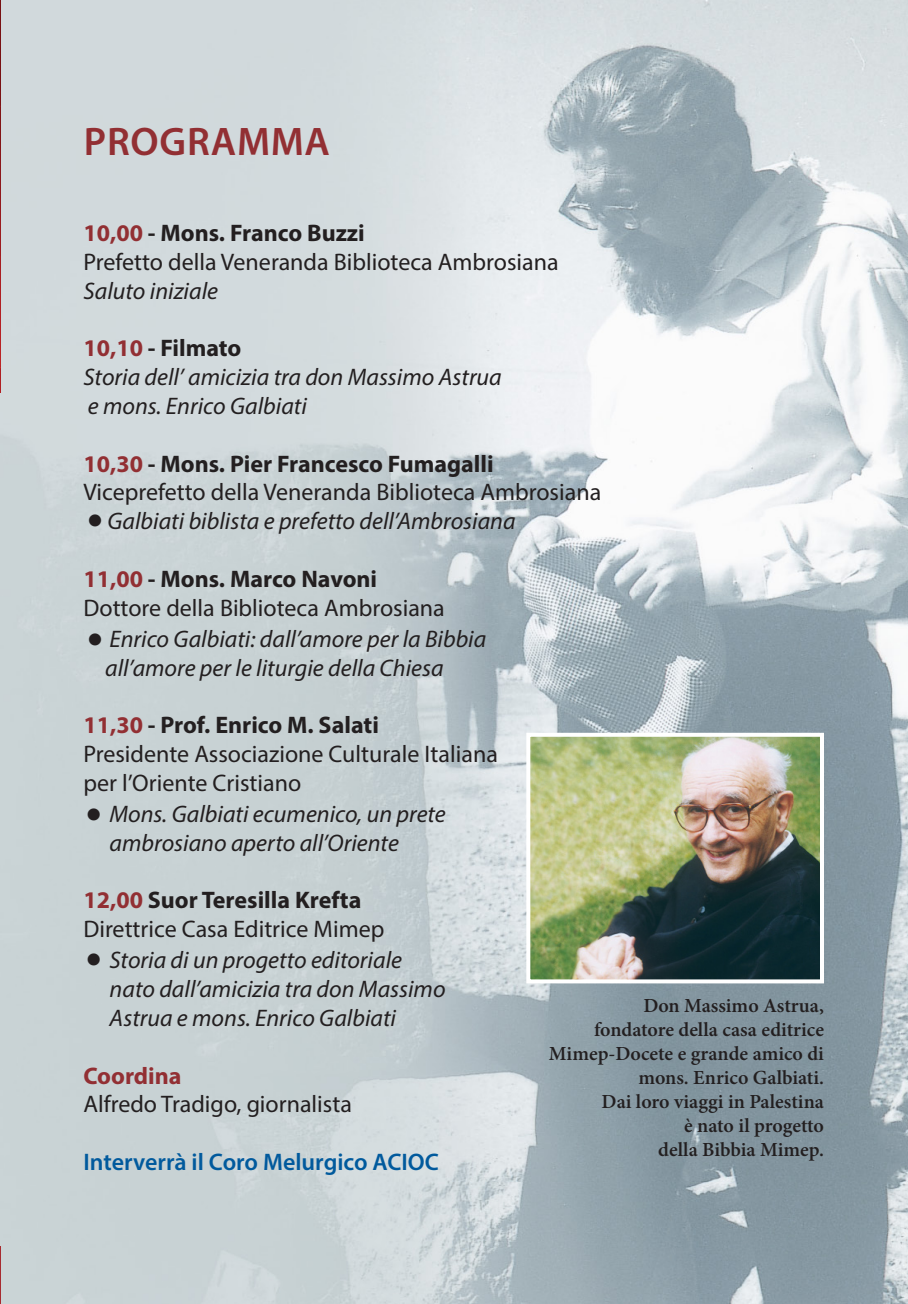
<style>
.page{position:relative;width:908px;height:1304px;background:#fff}
.page>*{position:absolute;margin:0;border:0;box-sizing:border-box;transform-origin:0 0}
.t1{font:600 40px "Myriad Pro";letter-spacing:.02em;color:#922f33}
.t2{font:italic 24px "Myriad Pro";color:#231f20}
.t3{font:24px "Myriad Pro";color:#231f20}
.t4{font:700 24px "Myriad Pro";color:#231f20}
.t5{font:600 24px "Myriad Pro";color:#015a9d}
.t6{font:700 24px "Myriad Pro";color:#922f33}
.t7{font:600 20px/24px "Minion Pro";color:#231f20;text-align:right}
.t8{font:12px "Webdings";color:#231f20}
.s1{color:#922f33}
</style>
<div class="page">
<img style="left:0;top:0;width:907px;height:1304px">
<img style="left:531px;top:738px;width:287px;height:240px">
<div style="left:526px;top:733px;width:297px;height:250px;border:4px solid #fff"></div>
<img style="left:0;top:0;width:1px;height:393px">
<hr style="left:0;top:1247px;width:1px;height:57px;background:#a72b30">
<p class="t1" style="left:84px;top:116px;width:248px">PROGRAMMA</p>
<p class="t4" style="left:83px;top:217px;width:283px"><span class="s1">10,00</span> - Mons. Franco Buzzi</p>
<p class="t3" style="left:83px;top:247px;width:476px">Prefetto della Veneranda Biblioteca Ambrosiana</p>
<p class="t2" style="left:83px;top:276px;width:136px">Saluto iniziale</p>
<p class="t4" style="left:83px;top:333px;width:159px"><span class="s1">10,10</span> - Filmato</p>
<p class="t2" style="left:83px;top:362px;width:419px">Storia dell’ amicizia tra don Massimo Astrua</p>
<p class="t2" style="left:88px;top:391px;width:220px">e mons. Enrico Galbiati</p>
<p class="t4" style="left:83px;top:448px;width:411px"><span class="s1">10,30</span> - Mons. Pier Francesco Fumagalli</p>
<p class="t3" style="left:83px;top:477px;width:519px">Viceprefetto della Veneranda Biblioteca Ambrosiana</p>
<p class="t2" style="left:107px;top:506px;width:409px">Galbiati biblista e prefetto dell’Ambrosiana</p>
<p class="t4" style="left:83px;top:563px;width:295px"><span class="s1">11,00</span> - Mons. Marco Navoni</p>
<p class="t3" style="left:83px;top:593px;width:363px">Dottore della Biblioteca Ambrosiana</p>
<p class="t2" style="left:109px;top:624px;width:378px">Enrico Galbiati: dall’amore per la Bibbia</p>
<p class="t2" style="left:105px;top:653px;width:340px">all’amore per le liturgie della Chiesa</p>
<p class="t4" style="left:83px;top:709px;width:297px"><span class="s1">11,30</span> - Prof. Enrico M. Salati</p>
<p class="t3" style="left:83px;top:739px;width:416px">Presidente Associazione Culturale Italiana</p>
<p class="t3" style="left:83px;top:768px;width:219px">per l’Oriente Cristiano</p>
<p class="t2" style="left:109px;top:799px;width:338px">Mons. Galbiati ecumenico, un prete</p>
<p class="t2" style="left:110px;top:828px;width:291px">ambrosiano aperto all’Oriente</p>
<p class="t4" style="left:83px;top:885px;width:279px"><span class="s1">12,00</span> Suor Teresilla Krefta</p>
<p class="t3" style="left:83px;top:914px;width:302px">Direttrice Casa Editrice Mimep</p>
<p class="t2" style="left:109px;top:945px;width:294px">Storia di un progetto editoriale</p>
<p class="t2" style="left:110px;top:974px;width:337px">nato dall’amicizia tra don Massimo</p>
<p class="t2" style="left:110px;top:1003px;width:288px">Astrua e mons. Enrico Galbiati</p>
<p class="t8" style="left:89px;top:514px;width:13px">■</p>
<p class="t8" style="left:89px;top:633px;width:13px">■</p>
<p class="t8" style="left:88px;top:809px;width:13px">■</p>
<p class="t8" style="left:88px;top:953px;width:13px">■</p>
<p class="t7" style="left:643px;top:994px;width:182px">Don Massimo Astrua,</p>
<p class="t7" style="left:593px;top:1018px;width:231px">fondatore della casa editrice</p>
<p class="t7" style="left:548px;top:1042px;width:276px">Mimep-Docete e grande amico di mons. Enrico Galbiati.</p>
<p class="t7" style="left:601px;top:1090px;width:224px">Dai loro viaggi in Palestina</p>
<p class="t7" style="left:684px;top:1114px;width:141px">è nato il progetto</p>
<p class="t7" style="left:658px;top:1138px;width:167px">della Bibbia Mimep.</p>
<p class="t6" style="left:83px;top:1060px;width:100px">Coordina</p>
<p class="t3" style="left:83px;top:1089px;width:270px">Alfredo Tradigo, giornalista</p>
<p class="t5" style="left:83px;top:1147px;width:357px">Interverrà il Coro Melurgico ACIOC</p>
</div>
